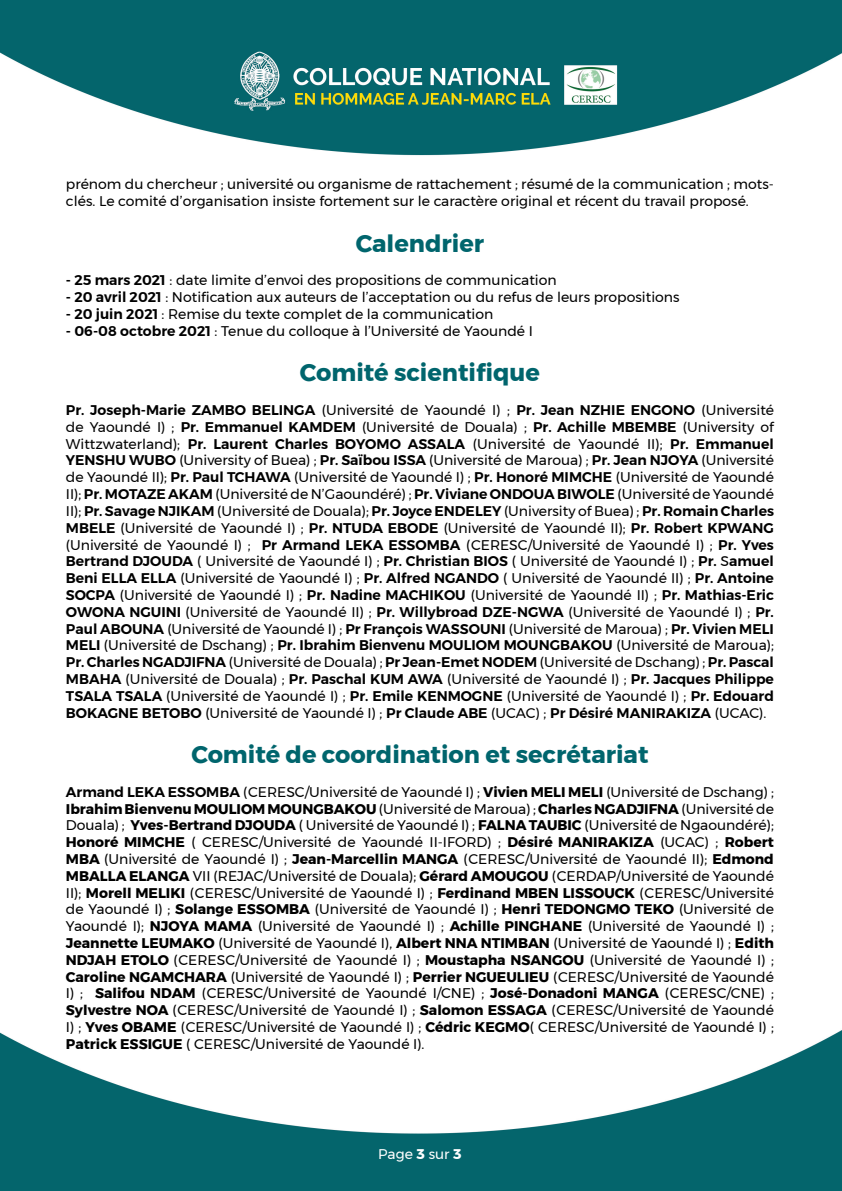
<style>
.page{position:relative;width:842px;height:1191px;background:#fff}
.page>*{position:absolute;margin:0;border:0;box-sizing:border-box;transform-origin:0 0}
.t1{font:700 24px "Montserrat";color:#00656d}
.t2{font:14px/16.8px "Montserrat";color:#000;text-align:justify}
.t3{font:14px "Montserrat";color:#fff}
.s1{font-weight:600}
.s2{font-weight:700}
</style>
<div class="page">
<img style="left:0;top:0;width:842px;height:1191px">
<p class="t2" style="left:66px;top:176px;width:709px">prénom du chercheur ; université ou organisme de rattachement ; résumé de la communication ; mots&shy;clés. Le comité d’organisation insiste fortement sur le caractère original et récent du travail proposé.</p>
<h1 class="t1" style="left:356px;top:224px;width:130px">Calendrier</h1>
<p class="t2" style="left:66px;top:272px;width:492px"><span class="s1">- 25 mars 2021</span> : date limite d’envoi des propositions de communication</p>
<p class="t2" style="left:66px;top:289px;width:615px"><span class="s1">- 20 avril 2021</span> : Notification aux auteurs de l’acceptation ou du refus de leurs propositions</p>
<p class="t2" style="left:66px;top:305px;width:429px"><span class="s1">- 20 juin 2021</span> : Remise du texte complet de la communication</p>
<p class="t2" style="left:66px;top:322px;width:469px"><span class="s1">- 06-08 octobre 2021</span> : Tenue du colloque à l’Université de Yaoundé I</p>
<h1 class="t1" style="left:300px;top:354px;width:242px">Comité scientifique</h1>
<p class="t2" style="left:66px;top:401px;width:710px"><span class="s1">Pr. Joseph-Marie ZAMBO BELINGA</span> (Université de Yaoundé I) ; <span class="s1">Pr. Jean NZHIE ENGONO</span> (Université de Yaoundé I) ; <span class="s1">Pr. Emmanuel KAMDEM</span> (Université de Douala) ; <span class="s1">Pr. Achille MBEMBE</span> (University of Wittzwaterland); <span class="s1">Pr. Laurent Charles BOYOMO ASSALA</span> (Université de Yaoundé II); <span class="s1">Pr. Emmanuel YENSHU WUBO</span> (University of Buea) ; <span class="s1">Pr. Saïbou ISSA</span> (Université de Maroua) ; <span class="s1">Pr. Jean NJOYA</span> (Université de Yaoundé II); <span class="s1">Pr. Paul TCHAWA</span> (Université de Yaoundé I) ; <span class="s1">Pr. Honoré MIMCHE</span> (Université de Yaoundé II); <span class="s1">Pr. MOTAZE AKAM</span> (Université de N’Gaoundéré) ; <span class="s1">Pr. Viviane ONDOUA BIWOLE</span> (Université de Yaoundé II); <span class="s1">Pr. Savage NJIKAM</span> (Université de Douala); <span class="s1">Pr. Joyce ENDELEY</span> (University of Buea) ; <span class="s1">Pr. Romain Charles MBELE</span> (Université de Yaoundé I) ; <span class="s1">Pr. NTUDA EBODE</span> (Université de Yaoundé II); <span class="s1">Pr. Robert KPWANG </span>(Université de Yaoundé I) ; <span class="s1">Pr Armand LEKA ESSOMBA</span> (CERESC/Université de Yaoundé I) ; <span class="s1">Pr. Yves Bertrand DJOUDA</span> ( Université de Yaoundé I) ; <span class="s1">Pr. Christian BIOS</span> ( Université de Yaoundé I) ; <span class="s1">Pr.</span> S<span class="s1">amuel Beni ELLA ELLA</span> (Université de Yaoundé I) ; <span class="s1">Pr. Alfred NGANDO</span> ( Université de Yaoundé II) ; <span class="s1">Pr. Antoine SOCPA</span> (Université de Yaoundé I) ; <span class="s1">Pr. Nadine MACHIKOU</span> (Université de Yaoundé II) ; <span class="s1">Pr. Mathias-Eric OWONA NGUINI</span> (Université de Yaoundé II) ; <span class="s1">Pr. Willybroad DZE-NGWA</span> (Université de Yaoundé I) ; <span class="s1">Pr.<br>Paul ABOUNA</span> (Université de Yaoundé I) ; <span class="s1">Pr François WASSOUNI</span> (Université de Maroua) ; <span class="s1">Pr. Vivien MELI MELI</span> (Université de Dschang) ; <span class="s1">Pr. Ibrahim Bienvenu MOULIOM MOUNGBAKOU</span> (Université de Maroua); <span class="s1">Pr. Charles NGADJIFNA</span> (Université de Douala) ; <span class="s1">Pr Jean-Emet NODEM</span> (Université de Dschang) ; <span class="s1">Pr. Pascal MBAHA</span> (Université de Douala) ; <span class="s1">Pr. Paschal KUM AWA</span> (Université de Yaoundé I) ; <span class="s1">Pr. Jacques Philippe TSALA TSALA</span> (Université de Yaoundé I) ; <span class="s1">Pr. Emile KENMOGNE</span> (Université de Yaoundé I) ; <span class="s1">Pr. Edouard BOKAGNE BETOBO</span> (Université de Yaoundé I) ; <span class="s1">Pr Claude ABE</span> (UCAC) ; <span class="s1">Pr Désiré MANIRAKIZA</span> (UCAC).</p>
<h1 class="t1" style="left:191px;top:735px;width:459px">Comité de coordination et secrétariat</h1>
<p class="t2" style="left:66px;top:783px;width:710px"><span class="s1">Armand LEKA ESSOMBA</span> (CERESC/Université de Yaoundé I) ; <span class="s2">Vivien MELI MELI</span> (Université de Dschang) ; <span class="s2">Ibrahim Bienvenu MOULIOM MOUNGBAKOU</span> (Université de Maroua) ; <span class="s2">Charles NGADJIFNA</span> (Université de Douala) ; <span class="s2">Yves-Bertrand DJOUDA</span> ( Université de Yaoundé I) ; <span class="s2">FALNA TAUBIC</span> (Université de Ngaoundéré); <span class="s2">Honoré MIMCHE</span> ( CERESC/Université de Yaoundé II-IFORD) ; <span class="s2">Désiré MANIRAKIZA</span> (UCAC) ; <span class="s2">Robert MBA</span> (Université de Yaoundé I) ; <span class="s2">Jean-Marcellin MANGA</span> (CERESC/Université de Yaoundé II); <span class="s2">Edmond MBALLA ELANGA</span> VII (REJAC/Université de Douala); <span class="s2">Gérard AMOUGOU</span> (CERDAP/Université de Yaoundé II); <span class="s2">Morell MELIKI</span> (CERESC/Université de Yaoundé I) ; <span class="s2">Ferdinand MBEN LISSOUCK</span> (CERESC/Université de Yaoundé I) ; <span class="s2">Solange ESSOMBA</span> (Université de Yaoundé I) ; <span class="s2">Henri TEDONGMO TEKO</span> (Université de Yaoundé I); <span class="s2">NJOYA MAMA</span> (Université de Yaoundé I) ; <span class="s2">Achille PINGHANE</span> (Université de Yaoundé I) ; <span class="s2">Jeannette LEUMAKO</span> (Université de Yaoundé I), <span class="s2">Albert NNA NTIMBAN</span> (Université de Yaoundé I) ; <span class="s2">Edith NDJAH ETOLO</span> (CERESC/Université de Yaoundé I) ; <span class="s2">Moustapha NSANGOU</span> (Université de Yaoundé I) ; <span class="s2">Caroline NGAMCHARA</span> (Université de Yaoundé I) ; <span class="s2">Perrier NGUEULIEU</span> (CERESC/Université de Yaoundé I) ; <span class="s2">Salifou NDAM</span> (CERESC/Université de Yaoundé I/CNE) ; <span class="s2">José-Donadoni MANGA</span> (CERESC/CNE) ; <span class="s2">Sylvestre NOA</span> (CERESC/Université de Yaoundé I) ; <span class="s2">Salomon ESSAGA</span> (CERESC/Université de Yaoundé I) ; <span class="s2">Yves OBAME</span> (CERESC/Université de Yaoundé I) ; <span class="s2">Cédric KEGMO</span>( CERESC/Université de Yaoundé I) ; <span class="s2">Patrick ESSIGUE</span> ( CERESC/Université de Yaoundé I).</p>
<p class="t3" style="left:378px;top:1143px;width:85px">Page <span class="s2">3</span> sur <span class="s2">3</span></p>
</div>
